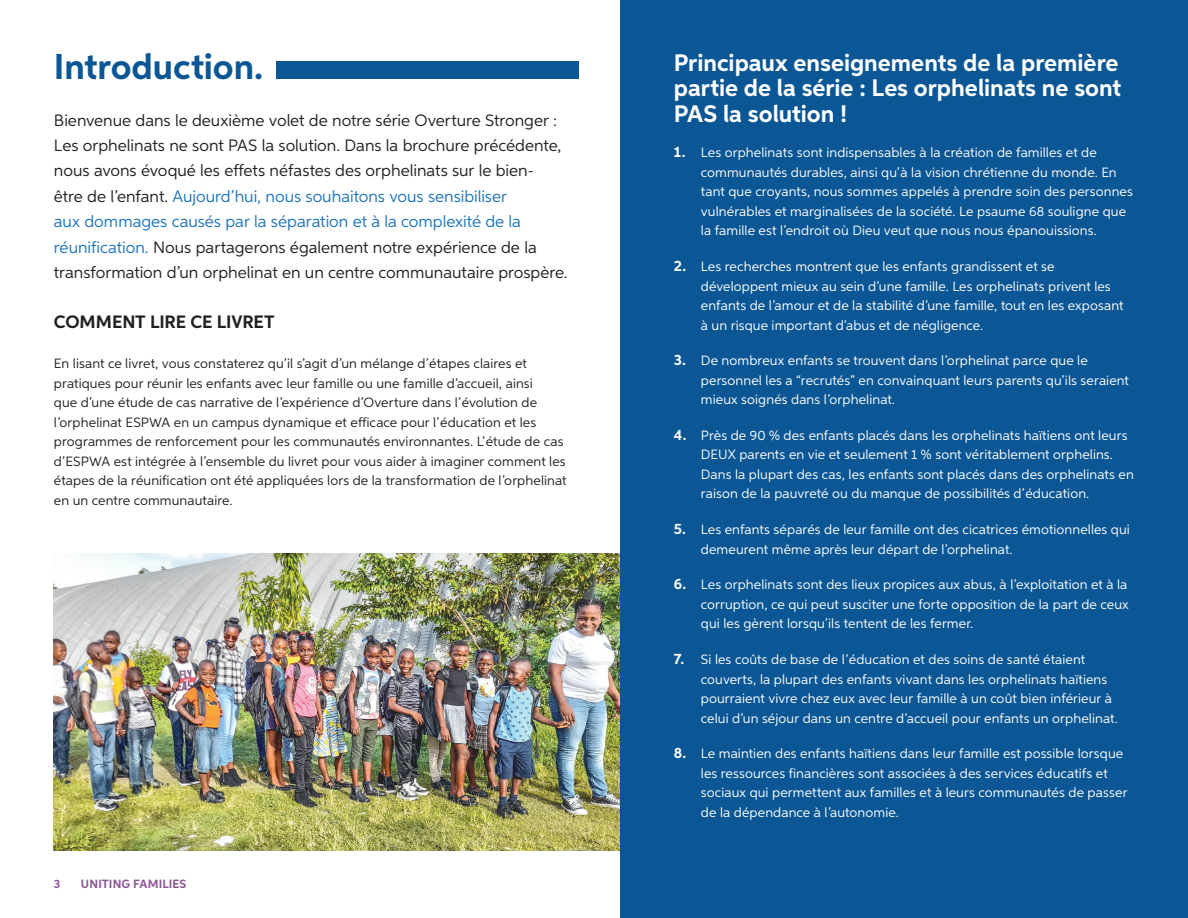
<style>
.page{position:relative;width:1188px;height:918px;background:#fff}
.page>*{position:absolute;margin:0;border:0;box-sizing:border-box;transform-origin:0 0}
.t1{font:700 36px "Aspira";letter-spacing:-.005em;color:#0b5694}
.t2{font:700 24px/25.5px "Aspira";letter-spacing:-.005em;color:#fff;text-align:justify}
.t3{font:700 18px "Aspira";letter-spacing:-.005em;color:#231f20}
.t4{font:16.5px/25.5px "Aspira";color:#231f20}
.t5{font:13.5px/19.5px "Aspira";letter-spacing:.01em;color:#fff}
.t6{font:13.5px/19.5px "Aspira";letter-spacing:.005em;color:#231f20}
.t7{font:700 12px "Aspira";letter-spacing:.01em;color:#8c5696}
.s1{color:#1d74bb}
.s2{font-weight:700;font-size:15px}
</style>
<div class="page">
<div style="left:276px;top:61px;width:303px;height:18px;background:#0b5694"></div>
<div style="left:620px;top:0;width:568px;height:918px;background:#0b5694"></div>
<img style="left:54px;top:553px;width:566px;height:297px">
<h1 class="t1" style="left:54px;top:45px;width:211px">Introduction.</h1>
<p class="t4" style="left:54px;top:107px;width:515px">Bienvenue dans le deuxième volet de notre série Overture Stronger :<br>Les orphelinats ne sont PAS la solution. Dans la brochure précédente, nous avons évoqué les effets néfastes des orphelinats sur le bien-<br>être de l’enfant. <span class="s1">Aujourd’hui, nous souhaitons vous sensibiliser<br>aux dommages causés par la séparation et à la complexité de la réunification.</span> Nous partagerons également notre expérience de la transformation d’un orphelinat en un centre communautaire prospère.</p>
<h3 class="t3" style="left:54px;top:311px;width:222px">COMMENT LIRE CE LIVRET</h3>
<p class="t6" style="left:54px;top:354px;width:514px">En lisant ce livret, vous constaterez qu’il s’agit d’un mélange d’étapes claires et pratiques pour réunir les enfants avec leur famille ou une famille d’accueil, ainsi<br>que d’une étude de cas narrative de l’expérience d’Overture dans l’évolution de l’orphelinat ESPWA en un campus dynamique et efficace pour l’éducation et les programmes de renforcement pour les communautés environnantes. L’étude de cas d’ESPWA est intégrée à l’ensemble du livret pour vous aider à imaginer comment les étapes de la réunification ont été appliquées lors de la transformation de l’orphelinat en un centre communautaire.</p>
<p class="t7" style="left:54px;top:877px;width:8px">3</p>
<p class="t7" style="left:81px;top:877px;width:107px">UNITING FAMILIES</p>
<h2 class="t2" style="left:674px;top:50px;width:449px">Principaux enseignements de la première partie de la série : Les orphelinats ne sont PAS la solution !</h2>
<p class="t5" style="left:701px;top:143px;width:433px;text-indent:-27px"><span class="s2">1.</span> Les orphelinats sont indispensables à la création de familles et de communautés durables, ainsi qu’à la vision chrétienne du monde. En tant que croyants, nous sommes appelés à prendre soin des personnes vulnérables et marginalisées de la société. Le psaume 68 souligne que la famille est l’endroit où Dieu veut que nous nous épanouissions.</p>
<p class="t5" style="left:701px;top:256px;width:424px;text-indent:-27px"><span class="s2">2.</span> Les recherches montrent que les enfants grandissent et se développent mieux au sein d’une famille. Les orphelinats privent les enfants de l’amour et de la stabilité d’une famille, tout en les exposant à un risque important d’abus et de négligence.</p>
<p class="t5" style="left:701px;top:351px;width:430px;text-indent:-27px"><span class="s2">3.</span> De nombreux enfants se trouvent dans l’orphelinat parce que le personnel les a “recrutés” en convainquant leurs parents qu’ils seraient mieux soignés dans l’orphelinat.</p>
<p class="t5" style="left:701px;top:425px;width:434px;text-indent:-27px"><span class="s2">4.</span> Près de 90 % des enfants placés dans les orphelinats haïtiens ont leurs DEUX parents en vie et seulement 1 % sont véritablement orphelins.<br>Dans la plupart des cas, les enfants sont placés dans des orphelinats en raison de la pauvreté ou du manque de possibilités d’éducation.</p>
<p class="t5" style="left:701px;top:520px;width:431px;text-indent:-27px"><span class="s2">5.</span> Les enfants séparés de leur famille ont des cicatrices émotionnelles qui demeurent même après leur départ de l’orphelinat.</p>
<p class="t5" style="left:701px;top:575px;width:429px;text-align:justify;text-indent:-27px"><span class="s2">6.</span> Les orphelinats sont des lieux propices aux abus, à l’exploitation et à la corruption, ce qui peut susciter une forte opposition de la part de ceux qui les gèrent lorsqu’ils tentent de les fermer.</p>
<p class="t5" style="left:701px;top:649px;width:418px;text-indent:-27px"><span class="s2">7.</span> Si les coûts de base de l’éducation et des soins de santé étaient couverts, la plupart des enfants vivant dans les orphelinats haïtiens pourraient vivre chez eux avec leur famille à un coût bien inférieur à celui d’un séjour dans un centre d’accueil pour enfants un orphelinat.</p>
<p class="t5" style="left:701px;top:744px;width:428px;text-indent:-27px"><span class="s2">8.</span> Le maintien des enfants haïtiens dans leur famille est possible lorsque les ressources financières sont associées à des services éducatifs et sociaux qui permettent aux familles et à leurs communautés de passer de la dépendance à l’autonomie.</p>
</div>
